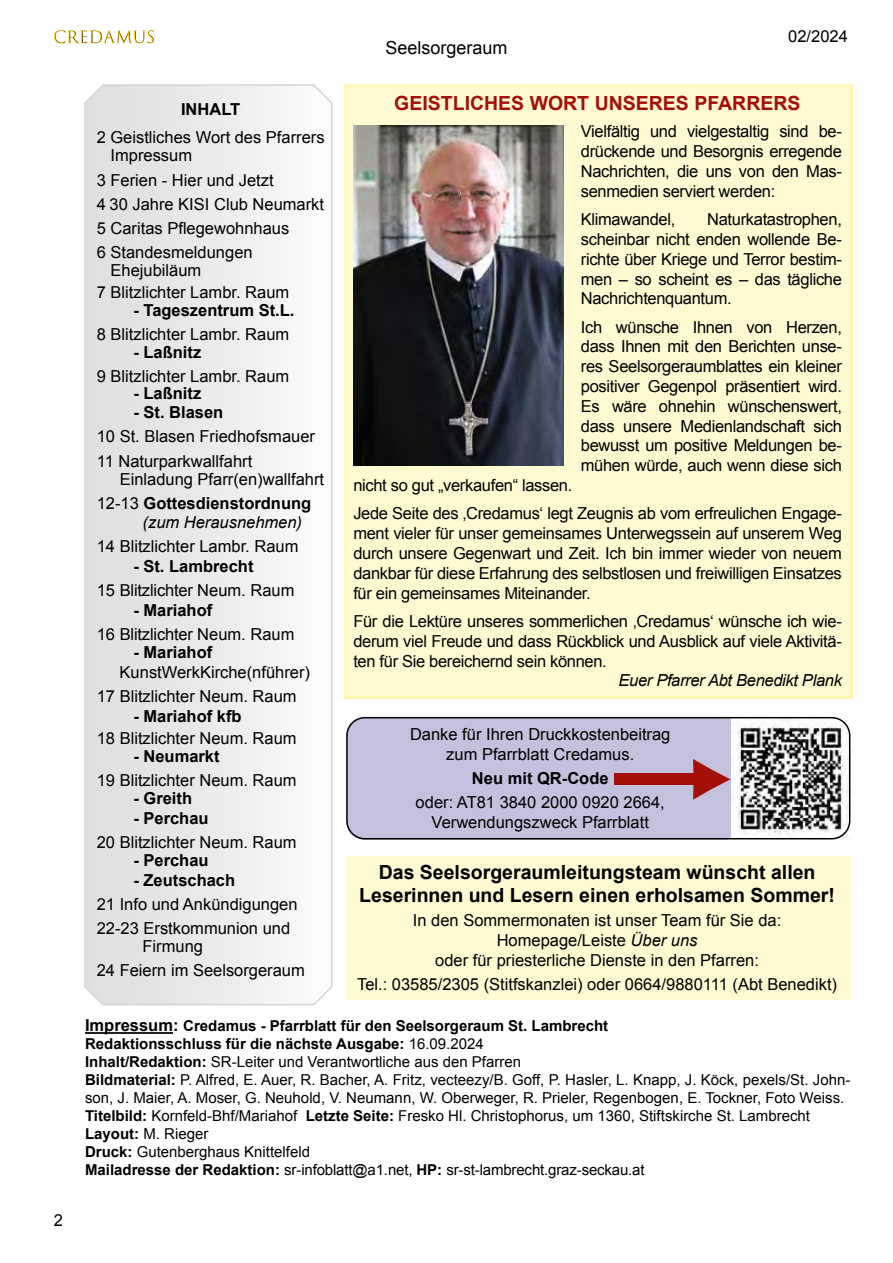
<style>
.page{position:relative;width:893px;height:1263px;background:#fff}
.page>*{position:absolute;margin:0;border:0;box-sizing:border-box;transform-origin:0 0}
.t1{font:700 19.5px/23.4px "Arial";color:#000;text-align:center}
.t2{font:700 19.5px "Arial";color:#a31008}
.t3{font:18px "Arial";color:#000}
.t4{font:16.5px/19.8px "Arial";color:#000}
.t5{font:700 16.5px "Arial";color:#000}
.t6{font:16.5px/28.3px "Arial";letter-spacing:-.02em;color:#000}
.t7{font:italic 16.5px "Arial";letter-spacing:-.02em;color:#000}
.t8{font:italic 16.5px "Arial";color:#000}
.t9{font:15px/18px "Arial";color:#000}
.s1{font-weight:700}
.s2{font-style:italic}
.s3{font-weight:700;font-size:16.5px}
</style>
<div class="page">
<svg style="left:54px;top:30px;width:100px;height:14px"></svg>
<div style="left:346px;top:856px;width:504px;height:144px;background:#fffad2"></div>
<div style="left:346px;top:717px;width:396px;height:123px;background:#c4c1de;border-radius:18px"></div>
<div style="left:344px;top:84px;width:509px;height:615px;background:#fffad2;border:3px solid #fff7b2"></div>
<svg style="left:84px;top:84px;width:249px;height:922px"></svg>
<hr style="left:85px;top:1032px;width:88px;height:2px;background:#000">
<img style="left:354px;top:125px;width:210px;height:341px">
<img style="left:731px;top:717px;width:120px;height:123px">
<div style="left:346px;top:717px;width:504px;height:122px;border:2px solid #000;border-radius:18px"></div>
<div style="left:615px;top:774px;width:79px;height:11px;background:#a31008"></div>
<svg style="left:693px;top:759px;width:37px;height:41px"></svg>
<p class="t4" style="left:54px;top:1210px;width:11px">2</p>
<p class="t5" style="left:181px;top:98px;width:61px">INHALT</p>
<p class="t4" style="left:110px;top:129px;width:216px;line-height:18px;text-indent:-14px">2 Geistliches Wort des Pfarrers<br>Impressum</p>
<p class="t4" style="left:97px;top:168px;width:229px;line-height:24px">3 Ferien - Hier und Jetzt<br>4 30 Jahre KISI Club Neumarkt<br>5 Caritas Pflegewohnhaus<br>6 Standesmeldungen</p>
<p class="t4" style="left:97px;top:259px;width:194px;line-height:22.2px;text-indent:14px">Ehejubiläum<br>7 Blitzlichter Lambr. Raum</p>
<p class="t5" style="left:133px;top:299px;width:163px">- Tageszentrum St.L.</p>
<p class="t4" style="left:97px;top:324px;width:194px">8 Blitzlichter Lambr. Raum</p>
<p class="t5" style="left:133px;top:341px;width:69px">- Laßnitz</p>
<p class="t4" style="left:97px;top:367px;width:194px">9 Blitzlichter Lambr. Raum</p>
<p class="t5" style="left:133px;top:382px;width:69px">- Laßnitz</p>
<p class="t5" style="left:133px;top:402px;width:91px">- St. Blasen</p>
<p class="t4" style="left:97px;top:425px;width:220px;line-height:24px">10 St. Blasen Friedhofsmauer<br>11 Naturparkwallfahrt</p>
<p class="t4" style="left:97px;top:467px;width:229px;line-height:24px;text-indent:23px">Einladung Pfarr(en)wallfahrt<br>12-13 <span class="s1">Gottesdienstordnung</span></p>
<p class="t8" style="left:143px;top:512px;width:161px">(zum Herausnehmen)</p>
<p class="t4" style="left:97px;top:537px;width:203px">14 Blitzlichter Lambr. Raum</p>
<p class="t5" style="left:133px;top:555px;width:122px">- St. Lambrecht</p>
<p class="t4" style="left:97px;top:581px;width:199px">15 Blitzlichter Neum. Raum</p>
<p class="t5" style="left:133px;top:599px;width:80px">- Mariahof</p>
<p class="t4" style="left:97px;top:625px;width:199px">16 Blitzlichter Neum. Raum</p>
<p class="t5" style="left:133px;top:641px;width:80px">- Mariahof</p>
<p class="t4" style="left:97px;top:660px;width:215px;line-height:24px;text-indent:23px">KunstWerkKirche(nführer)<br>17 Blitzlichter Neum. Raum</p>
<p class="t5" style="left:133px;top:705px;width:110px">- Mariahof kfb</p>
<p class="t4" style="left:97px;top:728px;width:201px">18 Blitzlichter Neum. Raum</p>
<p class="t5" style="left:133px;top:745px;width:88px">- Neumarkt</p>
<p class="t4" style="left:97px;top:771px;width:201px">19 Blitzlichter Neum. Raum</p>
<p class="t5" style="left:133px;top:787px;width:60px">- Greith</p>
<p class="t5" style="left:133px;top:807px;width:77px">- Perchau</p>
<p class="t4" style="left:97px;top:832px;width:201px">20 Blitzlichter Neum. Raum</p>
<p class="t5" style="left:133px;top:849px;width:77px">- Perchau</p>
<p class="t5" style="left:133px;top:869px;width:103px">- Zeutschach</p>
<p class="t4" style="left:97px;top:892px;width:202px;line-height:24px">21 Info und Ankündigungen<br>22-23 Erstkommunion und</p>
<p class="t4" style="left:97px;top:934px;width:210px;line-height:24px;text-indent:46px">Firmung<br>24 Feiern im Seelsorgeraum</p>
<p class="t4" style="left:788px;top:27px;width:61px">02/2024</p>
<p class="t3" style="left:385px;top:36px;width:124px">Seelsorgeraum</p>
<p class="t2" style="left:394px;top:91px;width:408px">GEISTLICHES WORT UNSERES PFARRERS</p>
<p class="t4" style="left:581px;top:122px;width:263px;text-align:justify">Vielfältig und vielgestaltig sind be&shy;drückende und Besorgnis erregende Nachrichten, die uns von den Mas&shy;senmedien serviert werden:</p>
<p class="t6" style="left:581px;top:205px;width:96px">Klimawandel,</p>
<p class="t4" style="left:581px;top:210px;width:263px;text-align:justify;text-indent:126px">Naturkatastrophen, scheinbar nicht enden wollende Be&shy;richte über Kriege und Terror bestim&shy;men – so scheint es – das tägliche Nachrichtenquantum.</p>
<p class="t4" style="left:581px;top:317px;width:263px;text-align:justify">Ich wünsche Ihnen von Herzen, dass Ihnen mit den Berichten unse&shy;res Seelsorgeraumblattes ein kleiner positiver Gegenpol präsentiert wird.<br>Es wäre ohnehin wünschenswert, dass unsere Medienlandschaft sich bewusst um positive Meldungen be&shy;mühen würde, auch wenn diese sich</p>
<p class="t6" style="left:353px;top:471px;width:490px">nicht so gut „verkaufen“ lassen.<br>Jede Seite des ‚Credamus‘ legt Zeugnis ab vom erfreulichen Engage-</p>
<p class="t4" style="left:353px;top:524px;width:490px;text-align:justify">ment vieler für unser gemeinsames Unterwegssein auf unserem Weg durch unsere Gegenwart und Zeit. Ich bin immer wieder von neuem dankbar für diese Erfahrung des selbstlosen und freiwilligen Einsatzes für ein gemeinsames Miteinander.</p>
<p class="t4" style="left:353px;top:611px;width:490px;text-align:justify">Für die Lektüre unseres sommerlichen ‚Credamus‘ wünsche ich wie&shy;derum viel Freude und dass Rückblick und Ausblick auf viele Aktivitä&shy;ten für Sie bereichernd sein können.</p>
<p class="t7" style="left:619px;top:670px;width:225px">Euer Pfarrer Abt Benedikt Plank</p>
<p class="t4" style="left:410px;top:725px;width:262px;text-align:center">Danke für Ihren Druckkostenbeitrag zum Pfarrblatt Credamus.</p>
<p class="t5" style="left:472px;top:767px;width:138px">Neu mit QR-Code</p>
<p class="t4" style="left:416px;top:793px;width:251px;text-align:center">oder: AT81 3840 2000 0920 2664,<br>Verwendungszweck Pfarrblatt</p>
<p class="t1" style="left:359px;top:861px;width:477px">Das Seelsorgeraumleitungsteam wünscht allen<br>Leserinnen und Lesern einen erholsamen Sommer!</p>
<p class="t4" style="left:413px;top:910px;width:370px;text-align:center">In den Sommermonaten ist unser Team für Sie da:<br>Homepage/Leiste <span class="s2">Über uns<br></span>oder für priesterliche Dienste in den Pfarren:</p>
<p class="t4" style="left:357px;top:974px;width:482px">Tel.: 03585/2305 (Stitfskanzlei) oder 0664/9880111 (Abt Benedikt)</p>
<p class="t9" style="left:85px;top:1017px;width:767px"><span class="s3">Impressum:</span> <span class="s1">Credamus - Pfarrblatt für den Seelsorgeraum St. Lambrecht<br>Redaktionsschluss für die nächste Ausgabe:</span> 16.09.2024<br><span class="s1">Inhalt/Redaktion:</span> SR-Leiter und Verantwortliche aus den Pfarren<br><span class="s1">Bildmaterial:</span> P. Alfred, E. Auer, R. Bacher, A. Fritz, vecteezy/B. Goff, P. Hasler, L. Knapp, J. Köck, pexels/St. John&shy;son, J. Maier, A. Moser, G. Neuhold, V. Neumann, W. Oberweger, R. Prieler, Regenbogen, E. Tockner, Foto Weiss.<br><span class="s1">Titelbild:</span> Kornfeld-Bhf/Mariahof <span class="s1">Letzte Seite:</span> Fresko Hl. Christophorus, um 1360, Stiftskirche St. Lambrecht <span class="s1">Layout:</span> M. Rieger<br><span class="s1">Druck:</span> Gutenberghaus Knittelfeld<br><span class="s1">Mailadresse der Redaktion:</span> sr-infoblatt@a1.net, <span class="s1">HP:</span> sr-st-lambrecht.graz-seckau.at</p>
</div>
